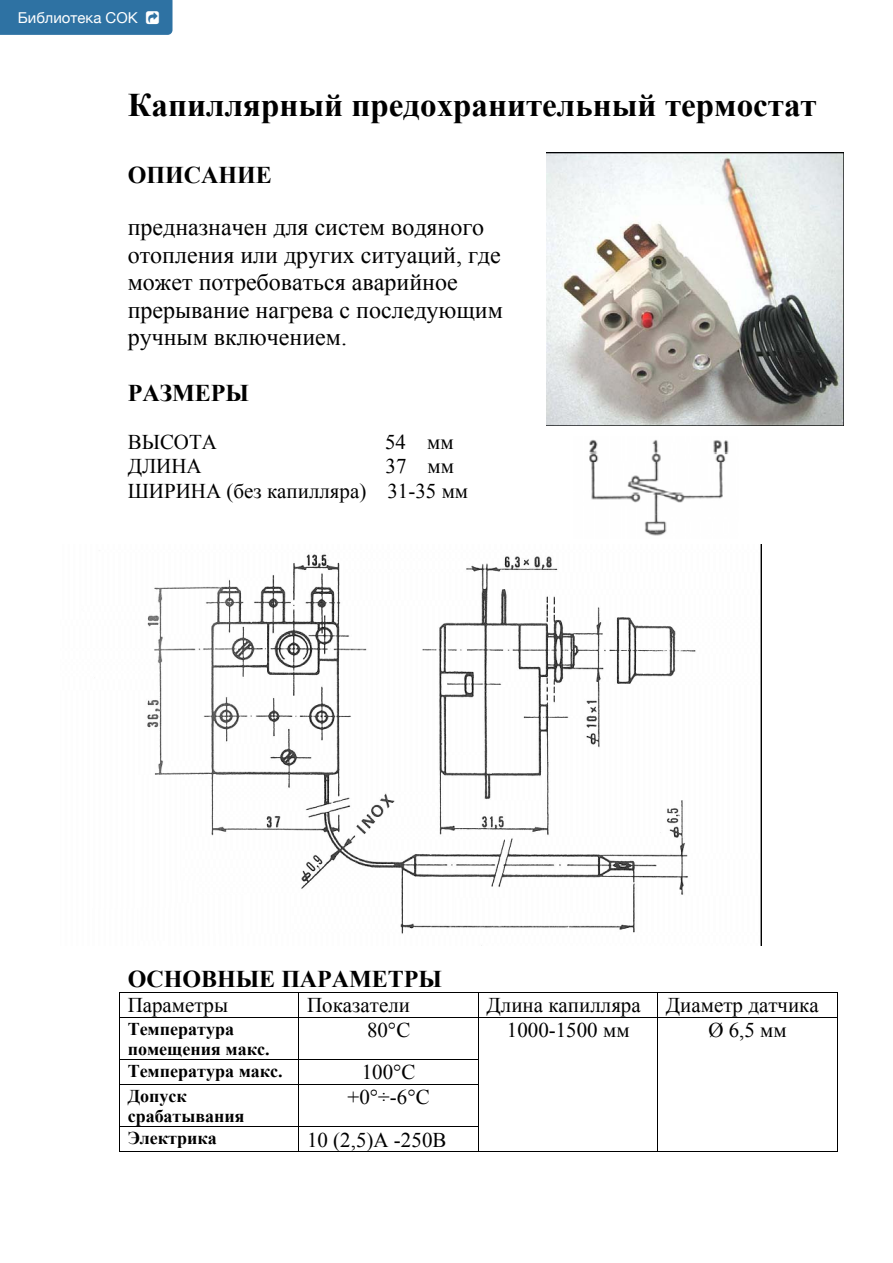
<style>
.page{position:relative;width:893px;height:1263px;background:#fff}
.page>*{position:absolute;margin:0;border:0;box-sizing:border-box;transform-origin:0 0}
.t1{font:700 33px "Times New Roman";color:#000}
.t2{font:24px/27.6px "Times New Roman";color:#000}
.t3{font:700 24px "Times New Roman";color:#000}
.t4{font:21px/24.2px "Times New Roman";color:#000}
.t5{font:700 18px/20.7px "Times New Roman";color:#000}
.t6{font:15px "Helvetica Neue";color:#fff}
</style>
<div class="page">
<img style="left:546px;top:153px;width:297px;height:272px">
<img style="left:589px;top:439px;width:140px;height:97px">
<img style="left:147px;top:544px;width:614px;height:402px">
<hr style="left:119px;top:992px;width:719px;height:1px;background:#000">
<svg style="left:119px;top:993px;width:1px;height:24px"></svg>
<svg style="left:478px;top:993px;width:1px;height:24px"></svg>
<svg style="left:837px;top:993px;width:1px;height:24px"></svg>
<hr style="left:119px;top:1017px;width:719px;height:1px;background:#000">
<hr style="left:119px;top:1018px;width:1px;height:41px;background:#000">
<hr style="left:299px;top:1018px;width:1px;height:41px;background:#000">
<hr style="left:478px;top:1018px;width:1px;height:41px;background:#000">
<hr style="left:658px;top:1018px;width:1px;height:41px;background:#000">
<hr style="left:837px;top:1018px;width:1px;height:41px;background:#000">
<hr style="left:119px;top:1059px;width:360px;height:1px;background:#000">
<svg style="left:119px;top:1060px;width:1px;height:24px"></svg>
<svg style="left:478px;top:1060px;width:1px;height:24px"></svg>
<hr style="left:119px;top:1084px;width:360px;height:1px;background:#000">
<svg style="left:837px;top:1059px;width:1px;height:26px"></svg>
<hr style="left:119px;top:1085px;width:1px;height:41px;background:#000">
<hr style="left:299px;top:1085px;width:1px;height:41px;background:#000">
<hr style="left:478px;top:1085px;width:1px;height:41px;background:#000">
<hr style="left:658px;top:1085px;width:1px;height:41px;background:#000">
<hr style="left:837px;top:1085px;width:1px;height:41px;background:#000">
<hr style="left:119px;top:1126px;width:360px;height:1px;background:#000">
<svg style="left:119px;top:1127px;width:1px;height:24px"></svg>
<hr style="left:119px;top:1151px;width:180px;height:1px;background:#000">
<hr style="left:299px;top:1151px;width:179px;height:1px;background:#000">
<svg style="left:478px;top:1127px;width:1px;height:25px"></svg>
<hr style="left:479px;top:1151px;width:179px;height:1px;background:#000">
<hr style="left:658px;top:1151px;width:179px;height:1px;background:#000">
<svg style="left:837px;top:1126px;width:1px;height:26px"></svg>
<div style="left:0;top:0;width:173px;height:35px;background:#2e72a3"></div>
<p class="t6" style="left:18px;top:7px;width:122px">Библиотека СОК</p>
<h1 class="t1" style="left:128px;top:86px;width:691px">Капиллярный предохранительный термостат</h1>
<p class="t3" style="left:128px;top:162px;width:145px">ОПИСАНИЕ</p>
<p class="t2" style="left:128px;top:213px;width:377px">предназначен для систем водяного отопления или других ситуаций, где может потребоваться аварийное прерывание нагрева с последующим ручным включением.</p>
<p class="t3" style="left:128px;top:379px;width:123px">РАЗМЕРЫ</p>
<p class="t4" style="left:128px;top:430px;width:91px">ВЫСОТА</p>
<p class="t4" style="left:385px;top:430px;width:70px">54 мм</p>
<p class="t4" style="left:128px;top:454px;width:75px">ДЛИНА</p>
<p class="t4" style="left:128px;top:454px;width:342px;text-indent:258px">37 мм<br>ШИРИНА (без капилляра) 31-35 мм</p>
<p class="t3" style="left:128px;top:966px;width:316px">ОСНОВНЫЕ ПАРАМЕТРЫ</p>
<p class="t4" style="left:128px;top:993px;width:102px">Параметры</p>
<p class="t4" style="left:307px;top:993px;width:104px">Показатели</p>
<p class="t4" style="left:487px;top:993px;width:334px">Длина капилляра Диаметр датчика</p>
<p class="t5" style="left:128px;top:1018px;width:143px">Температура помещения макс.</p>
<p class="t4" style="left:367px;top:1018px;width:45px">80°C</p>
<p class="t5" style="left:128px;top:1060px;width:157px">Температура макс.</p>
<p class="t4" style="left:362px;top:1060px;width:55px">100°C</p>
<p class="t5" style="left:128px;top:1085px;width:118px">Допуск срабатывания</p>
<p class="t4" style="left:348px;top:1085px;width:84px">+0°÷-6°C</p>
<p class="t5" style="left:128px;top:1127px;width:91px">Электрика</p>
<p class="t4" style="left:307px;top:1127px;width:141px">10 (2,5)A -250B</p>
<p class="t4" style="left:507px;top:1018px;width:124px">1000-1500 мм</p>
<p class="t4" style="left:708px;top:1018px;width:80px">Ø 6,5 мм</p>
</div>
